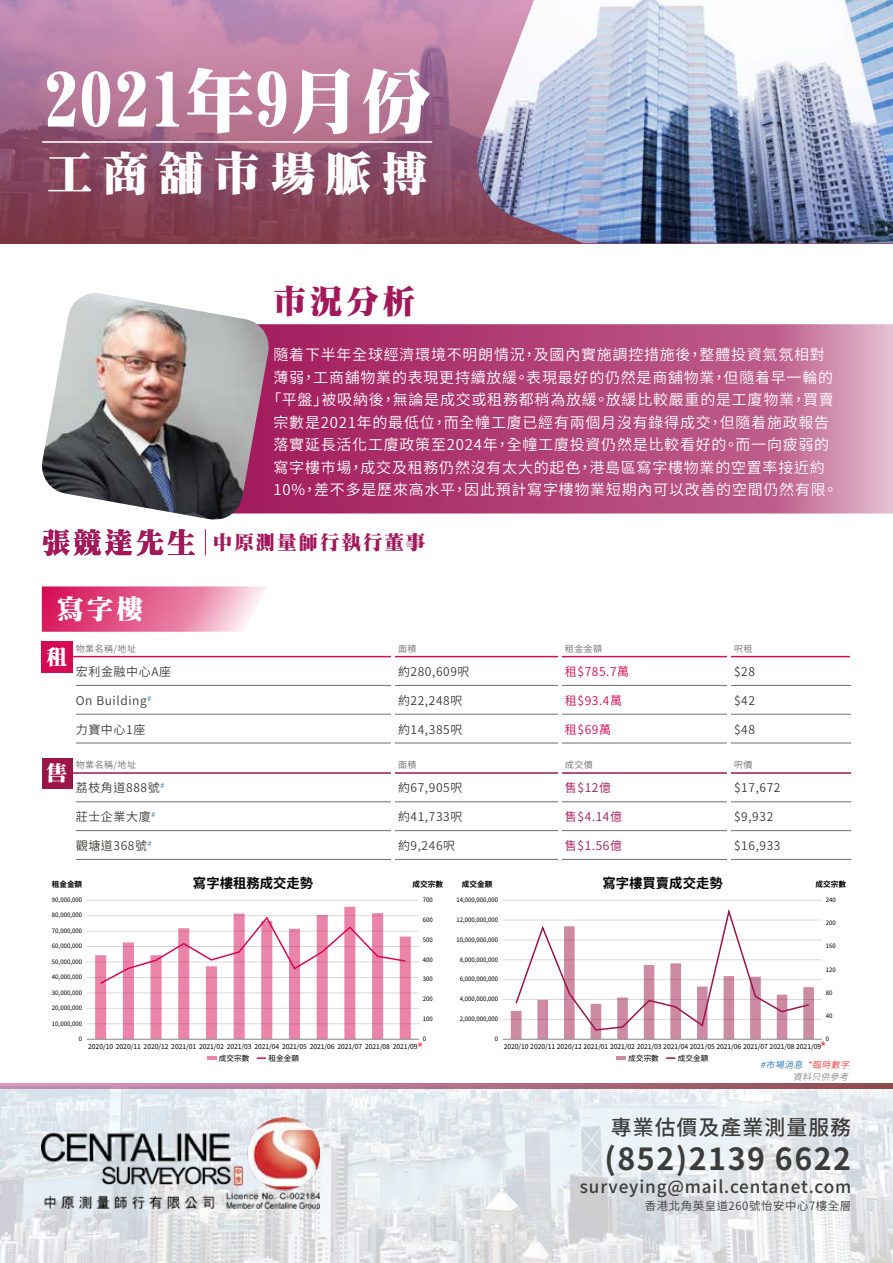
<style>
.page{position:relative;width:893px;height:1263px;background:#fff}
.page>*{position:absolute;margin:0;border:0;box-sizing:border-box;transform-origin:0 0}
.t1{font:70.5px "DF Ming UB HK BF";color:#fff}
.t2{font:46.5px "DF Ming UB HK BF";letter-spacing:.2em;color:#fff}
.t3{font:33px "DF Ming UB HK BF";color:#a2195b}
.t4{font:700 30.45px "Noto Sans CJ Ktc";letter-spacing:.05em;color:#3c3c3b}
.t5{font:27px "DF Ming UB HK BF";color:#fff}
.t6{font:21px "DF Ming UB HK BF";color:#fff}
.t7{font:500 20.85px "Noto Sans CJ Ktc";letter-spacing:.05em;color:#3c3c3b}
.t8{font:19.5px "DF Ming UB HK BF";letter-spacing:.1em;color:#a2195b}
.t9{font:500 17.1px "Noto Sans CJ Ktc";letter-spacing:.05em;color:#3c3c3b}
.t10{font:600 15px/22.5px "Noto Sans CJ Ktc";letter-spacing:.05em;color:#fff;text-align:center}
.t11{font:600 15px "Noto Sans CJ Ktc";color:#e8403d}
.t12{font:700 13.35px "Taipei Sans TC Beta";color:#000001}
.t13{font:600 12px "Noto Sans CJ Ktc";letter-spacing:.05em;color:#3c3c3b}
.t14{font:600 12px "Noto Sans CJ Ktc";letter-spacing:.05em;color:#d60a51}
.t15{font:600 12px "Noto Sans CJ Ktc";letter-spacing:.05em;color:#a2195b}
.t16{font:600 11.4px "Noto Sans CJ Ktc";letter-spacing:.05em;color:#3c3c3b}
.t17{font:600 9px "Noto Sans CJ Ktc";letter-spacing:.05em;color:#6f6f6f}
.t18{font:italic 600 8.85px "Noto Sans CJ Ktc";color:#1d71b8}
.t19{font:italic 600 8.85px "Noto Sans CJ Ktc";color:#878787}
.t20{font:700 7.65px "Taipei Sans TC Beta";color:#000001}
.t21{font:7.65px "Taipei Sans TC Beta";color:#000001}
.t22{font:6.75px "Taipei Sans TC Beta";letter-spacing:-.005em;color:#000001}
.t23{font:6px "Taipei Sans TC Beta";color:#000001}
.s1{font-size:28.5px}
.s2{color:#e8403d}
</style>
<div class="page">
<div style="left:42px;top:641px;width:31px;height:31px;background:#d60a51"></div>
<div style="left:42px;top:757px;width:31px;height:31px;background:#9c1547"></div>
<svg style="left:42px;top:586px;width:225px;height:46px;background:#e7769d"></svg>
<hr style="left:70px;top:656px;width:780px;height:1px;background:#d60a51">
<hr style="left:76px;top:685px;width:775px;height:1px;background:#6f6f6f">
<hr style="left:76px;top:714px;width:775px;height:1px;background:#6f6f6f">
<hr style="left:69px;top:772px;width:782px;height:2px;background:#9c1547">
<hr style="left:76px;top:743px;width:775px;height:1px;background:#6f6f6f">
<hr style="left:76px;top:801px;width:775px;height:1px;background:#6f6f6f">
<hr style="left:76px;top:830px;width:775px;height:1px;background:#6f6f6f">
<hr style="left:76px;top:859px;width:775px;height:1px;background:#6f6f6f">
<hr style="left:392px;top:644px;width:3px;height:245px;background:#fff">
<hr style="left:559px;top:644px;width:3px;height:245px;background:#fff">
<hr style="left:728px;top:644px;width:3px;height:245px;background:#fff">
<hr style="left:87px;top:900px;width:332px;height:1px;background:#d9d9d9">
<hr style="left:87px;top:915px;width:332px;height:1px;background:#d9d9d9">
<hr style="left:87px;top:931px;width:332px;height:1px;background:#d9d9d9">
<hr style="left:87px;top:946px;width:332px;height:1px;background:#d9d9d9">
<hr style="left:87px;top:962px;width:332px;height:1px;background:#d9d9d9">
<hr style="left:87px;top:977px;width:332px;height:1px;background:#d9d9d9">
<hr style="left:87px;top:993px;width:332px;height:1px;background:#d9d9d9">
<hr style="left:87px;top:1008px;width:332px;height:1px;background:#d9d9d9">
<hr style="left:87px;top:1023px;width:332px;height:1px;background:#d9d9d9">
<hr style="left:87px;top:1039px;width:332px;height:1px;background:#868686">
<svg style="left:95px;top:907px;width:316px;height:132px"></svg>
<svg style="left:207px;top:1056px;width:9px;height:4px"></svg>
<svg style="left:257px;top:1057px;width:9px;height:2px"></svg>
<hr style="left:503px;top:900px;width:319px;height:1px;background:#d9d9d9">
<hr style="left:503px;top:920px;width:319px;height:1px;background:#d9d9d9">
<hr style="left:503px;top:940px;width:319px;height:1px;background:#d9d9d9">
<hr style="left:503px;top:959px;width:319px;height:1px;background:#d9d9d9">
<hr style="left:503px;top:979px;width:319px;height:1px;background:#d9d9d9">
<hr style="left:503px;top:999px;width:319px;height:1px;background:#d9d9d9">
<hr style="left:503px;top:1019px;width:319px;height:1px;background:#d9d9d9">
<hr style="left:503px;top:1039px;width:319px;height:1px;background:#868686">
<svg style="left:511px;top:909px;width:303px;height:130px"></svg>
<hr style="left:616px;top:1056px;width:10px;height:4px;background:#cd8aa3">
<svg style="left:666px;top:1057px;width:9px;height:2px"></svg>
<svg style="left:271px;top:324px;width:622px;height:189px;background:#b64d80"></svg>
<img style="left:42px;top:293px;width:229px;height:227px">
<svg style="left:205px;top:529px;width:1px;height:26px"></svg>
<img style="left:0;top:1089px;width:893px;height:174px">
<svg style="left:0;top:1083px;width:893px;height:6px;background:#b27087"></svg>
<img style="left:42px;top:1117px;width:277px;height:92px">
<svg style="left:0;top:0;width:469px;height:243px;background:#a46683"></svg>
<img style="left:469px;top:0;width:424px;height:243px">
<hr style="left:42px;top:141px;width:390px;height:2px;background:#fff">
<h1 class="t1" style="left:43px;top:66px;width:389px">2021年9月份</h1>
<h2 class="t2" style="left:46px;top:150px;width:383px">工商舖市場脈搏</h2>
<h3 class="t3" style="left:274px;top:284px;width:143px">市況分析</h3>
<p class="t10" style="left:266px;top:344px;width:573px">隨着下半年全球經濟環境不明朗情況，及國內實施調控措施後，整體投資氣氛相對<br>薄弱，工商舖物業的表現更持續放緩。表現最好的仍然是商舖物業，但隨着早一輪的「平盤」被吸納後，無論是成交或租務都稍為放緩。放緩比較嚴重的是工廈物業，買賣宗數是2021年的最低位，而全幢工廈已經有兩個月沒有錄得成交，但隨着施政報告落實延長活化工廈政策至2024年，全幢工廈投資仍然是比較看好的。而一向疲弱的寫字樓巿場，成交及租務仍然沒有太大的起色，港島區寫字樓物業的空置率接近約10%，差不多是歷來高水平，因此預計寫字樓物業短期內可以改善的空間仍然有限。</p>
<h3 class="t8" style="left:42px;top:532px;width:385px"><span class="s1">張競達先生</span> 中原測量師行執行董事</h3>
<h3 class="t5" style="left:57px;top:595px;width:88px">寫字樓</h3>
<p class="t17" style="left:76px;top:643px;width:62px">物業名稱/地址</p>
<p class="t17" style="left:398px;top:643px;width:20px">面積</p>
<p class="t17" style="left:565px;top:643px;width:39px">租金金額</p>
<p class="t17" style="left:734px;top:643px;width:20px">呎租</p>
<h3 class="t6" style="left:46px;top:646px;width:23px">租</h3>
<p class="t13" style="left:76px;top:665px;width:97px">宏利金融中心A座</p>
<p class="t13" style="left:398px;top:665px;width:73px">約280,609呎</p>
<p class="t14" style="left:565px;top:665px;width:66px">租$785.7萬</p>
<p class="t13" style="left:734px;top:665px;width:22px">$28</p>
<p class="t13" style="left:76px;top:694px;width:77px">On Building<sup>#</sup></p>
<p class="t13" style="left:398px;top:694px;width:66px">約22,248呎</p>
<p class="t14" style="left:565px;top:694px;width:59px">租$93.4萬</p>
<p class="t13" style="left:734px;top:694px;width:22px">$42</p>
<p class="t13" style="left:76px;top:722px;width:71px">力寶中心1座</p>
<p class="t13" style="left:398px;top:722px;width:66px">約14,385呎</p>
<p class="t14" style="left:565px;top:722px;width:48px">租$69萬</p>
<p class="t13" style="left:734px;top:722px;width:22px">$48</p>
<h3 class="t6" style="left:46px;top:762px;width:23px">售</h3>
<p class="t17" style="left:76px;top:760px;width:62px">物業名稱/地址</p>
<p class="t17" style="left:398px;top:760px;width:20px">面積</p>
<p class="t17" style="left:565px;top:760px;width:29px">成交價</p>
<p class="t17" style="left:734px;top:760px;width:20px">呎價</p>
<p class="t13" style="left:76px;top:781px;width:90px">荔枝角道888號<sup>#</sup></p>
<p class="t13" style="left:398px;top:781px;width:66px">約67,905呎</p>
<p class="t15" style="left:565px;top:781px;width:48px">售$12億</p>
<p class="t13" style="left:734px;top:781px;width:48px">$17,672</p>
<p class="t13" style="left:76px;top:810px;width:81px">莊士企業大廈<sup>#</sup></p>
<p class="t13" style="left:398px;top:810px;width:66px">約41,733呎</p>
<p class="t15" style="left:565px;top:810px;width:59px">售$4.14億</p>
<p class="t13" style="left:734px;top:810px;width:41px">$9,932</p>
<p class="t13" style="left:76px;top:839px;width:77px">觀塘道368號<sup>#</sup></p>
<p class="t13" style="left:398px;top:839px;width:59px">約9,246呎</p>
<p class="t15" style="left:565px;top:839px;width:59px">售$1.56億</p>
<p class="t13" style="left:734px;top:839px;width:48px">$16,933</p>
<p class="t20" style="left:52px;top:880px;width:32px">租金金額</p>
<p class="t12" style="left:193px;top:875px;width:122px">寫字樓租務成交走勢</p>
<p class="t20" style="left:413px;top:880px;width:32px">成交宗數</p>
<p class="t20" style="left:462px;top:880px;width:32px">成交金額</p>
<p class="t12" style="left:602px;top:875px;width:122px">寫字樓買賣成交走勢</p>
<p class="t20" style="left:815px;top:880px;width:32px">成交宗數</p>
<p class="t23" style="left:52px;top:896px;width:32px">90,000,000</p>
<p class="t23" style="left:423px;top:896px;width:11px">700</p>
<p class="t23" style="left:456px;top:896px;width:43px">14,000,000,000</p>
<p class="t23" style="left:826px;top:896px;width:11px">240</p>
<p class="t23" style="left:52px;top:912px;width:32px">80,000,000</p>
<p class="t23" style="left:423px;top:916px;width:11px">600</p>
<p class="t23" style="left:456px;top:916px;width:43px">12,000,000,000</p>
<p class="t23" style="left:826px;top:919px;width:11px">200</p>
<p class="t23" style="left:52px;top:927px;width:32px">70,000,000</p>
<p class="t23" style="left:52px;top:943px;width:32px">60,000,000</p>
<p class="t23" style="left:423px;top:936px;width:11px">500</p>
<p class="t23" style="left:456px;top:936px;width:43px">10,000,000,000</p>
<p class="t23" style="left:826px;top:943px;width:11px">160</p>
<p class="t23" style="left:52px;top:958px;width:32px">50,000,000</p>
<p class="t23" style="left:423px;top:956px;width:11px">400</p>
<p class="t23" style="left:460px;top:956px;width:40px">8,000,000,000</p>
<p class="t23" style="left:826px;top:966px;width:11px">120</p>
<p class="t23" style="left:52px;top:974px;width:32px">40,000,000</p>
<p class="t23" style="left:423px;top:976px;width:11px">300</p>
<p class="t23" style="left:460px;top:976px;width:40px">6,000,000,000</p>
<p class="t23" style="left:52px;top:989px;width:32px">30,000,000</p>
<p class="t23" style="left:423px;top:996px;width:11px">200</p>
<p class="t23" style="left:460px;top:996px;width:40px">4,000,000,000</p>
<p class="t23" style="left:826px;top:989px;width:8px">80</p>
<p class="t23" style="left:52px;top:1004px;width:32px">20,000,000</p>
<p class="t23" style="left:52px;top:1020px;width:32px">10,000,000</p>
<p class="t23" style="left:423px;top:1015px;width:11px">100</p>
<p class="t23" style="left:460px;top:1015px;width:40px">2,000,000,000</p>
<p class="t23" style="left:826px;top:1012px;width:8px">40</p>
<p class="t23" style="left:423px;top:1035px;width:5px">0</p>
<p class="t23" style="left:495px;top:1035px;width:5px">0</p>
<p class="t23" style="left:826px;top:1035px;width:5px">0</p>
<p class="t23" style="left:79px;top:1035px;width:5px">0</p>
<p class="t11" style="left:417px;top:1040px;width:8px">*</p>
<p class="t11" style="left:820px;top:1039px;width:8px">*</p>
<p class="t22" style="left:88px;top:1043px;width:331px">2020/10 2020/11 2020/12 2021/01 2021/02 2021/03 2021/04 2021/05 2021/06 2021/07 2021/08 2021/09</p>
<p class="t22" style="left:504px;top:1043px;width:319px">2020/10 2020/11 2020/12 2021/01 2021/02 2021/03 2021/04 2021/05 2021/06 2021/07 2021/08 2021/09</p>
<p class="t21" style="left:219px;top:1054px;width:32px">成交宗數</p>
<p class="t21" style="left:268px;top:1054px;width:32px">租金金額</p>
<p class="t21" style="left:628px;top:1054px;width:32px">成交宗數</p>
<p class="t21" style="left:678px;top:1054px;width:32px">成交金額</p>
<p class="t18" style="left:760px;top:1060px;width:95px">#市場消息 <span class="s2">*臨時數字</span></p>
<p class="t19" style="left:793px;top:1071px;width:61px">資料只供參考</p>
<h3 class="t7" style="left:611px;top:1115px;width:242px">專業估價及產業測量服務</h3>
<h3 class="t4" style="left:604px;top:1141px;width:248px">(852)2139 6622</h3>
<p class="t9" style="left:580px;top:1177px;width:273px">surveying@mail.centanet.com</p>
<p class="t16" style="left:645px;top:1199px;width:208px">香港北角英皇道260號怡安中心7樓全層</p>
</div>
